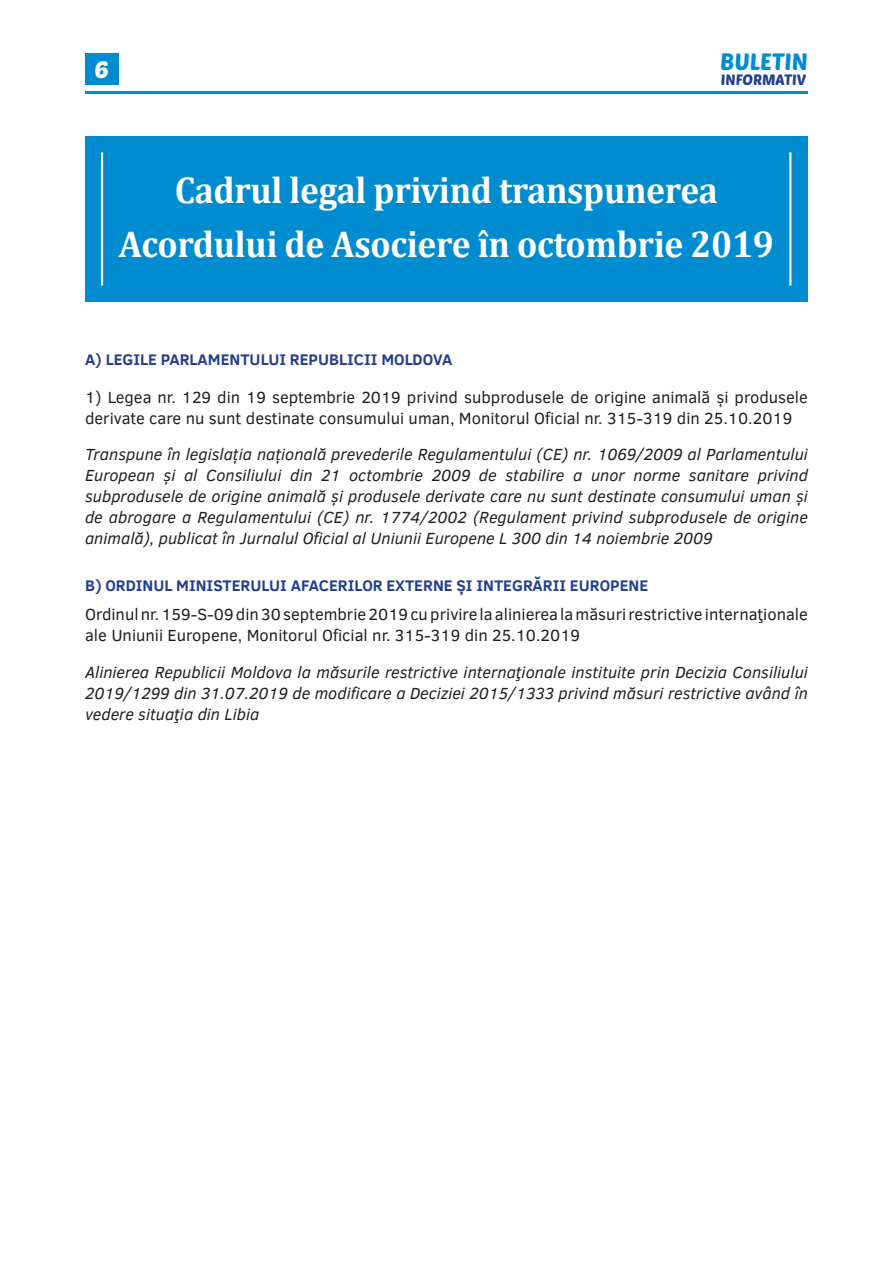
<style>
.page{position:relative;width:893px;height:1263px;background:#fff}
.page>*{position:absolute;margin:0;border:0;box-sizing:border-box;transform-origin:0 0}
.t1{font:700 37.5px/54px "Cambria";letter-spacing:-.01em;color:#fff;text-align:center;scale:.95 1}
.t2{font:23.25px "Poetsen One";color:#008cd0}
.t3{font:23.25px "Poetsen One";color:#fff}
.t4{font:italic 16.5px/21px "Clear Sans";color:#231f20;text-align:justify}
.t5{font:16.5px/21px "Clear Sans";color:#231f20}
.t6{font:700 15.75px "Clear Sans";color:#253f8e}
.t7{font:14.85px "Poetsen One";color:#253f8e}
</style>
<div class="page">
<hr style="left:85px;top:91px;width:723px;height:3px;background:#008cd0">
<div style="left:85px;top:53px;width:33px;height:32px;background:#008cd0"></div>
<div style="left:85px;top:136px;width:723px;height:166px;background:#008cd0"></div>
<hr style="left:101px;top:152px;width:2px;height:134px;background:#fff">
<hr style="left:789px;top:152px;width:2px;height:134px;background:#fff">
<h2 class="t3" style="left:94px;top:55px;width:16px">6</h2>
<h2 class="t2" style="left:720px;top:47px;width:89px">BULETIN</h2>
<p class="t7" style="left:721px;top:70px;width:87px">INFORMATIV</p>
<h1 class="t1" style="left:119px;top:162px;width:691px">Cadrul legal privind transpunerea<br>Acordului de Asociere în octombrie 2019</h1>
<p class="t6" style="left:85px;top:348px;width:369px">A) LEGILE PARLAMENTULUI REPUBLICII MOLDOVA</p>
<p class="t5" style="left:85px;top:387px;width:724px">1) Legea nr. 129 din 19 septembrie 2019 privind subprodusele de origine animală și produsele derivate care nu sunt destinate consumului uman, Monitorul Oficial nr. 315-319 din 25.10.2019</p>
<p class="t4" style="left:85px;top:444px;width:724px">Transpune în legislația națională prevederile Regulamentului (CE) nr. 1069/2009 al Parlamentului European și al Consiliului din 21 octombrie 2009 de stabilire a unor norme sanitare privind subprodusele de origine animală și produsele derivate care nu sunt destinate consumului uman și de abrogare a Regulamentului (CE) nr. 1774/2002 (Regulament privind subprodusele de origine animală), publicat în Jurnalul Oficial al Uniunii Europene L 300 din 14 noiembrie 2009</p>
<p class="t6" style="left:85px;top:574px;width:565px">B) ORDINUL MINISTERULUI AFACERILOR EXTERNE ȘI INTEGRĂRII EUROPENE</p>
<p class="t5" style="left:85px;top:604px;width:724px">Ordinul nr. 159-S-09 din 30 septembrie 2019 cu privire la alinierea la măsuri restrictive internaţionale ale Uniunii Europene, Monitorul Oficial nr. 315-319 din 25.10.2019</p>
<p class="t4" style="left:85px;top:661px;width:724px">Alinierea Republicii Moldova la măsurile restrictive internaţionale instituite prin Decizia Consiliului 2019/1299 din 31.07.2019 de modificare a Deciziei 2015/1333 privind măsuri restrictive având în vedere situaţia din Libia</p>
</div>
